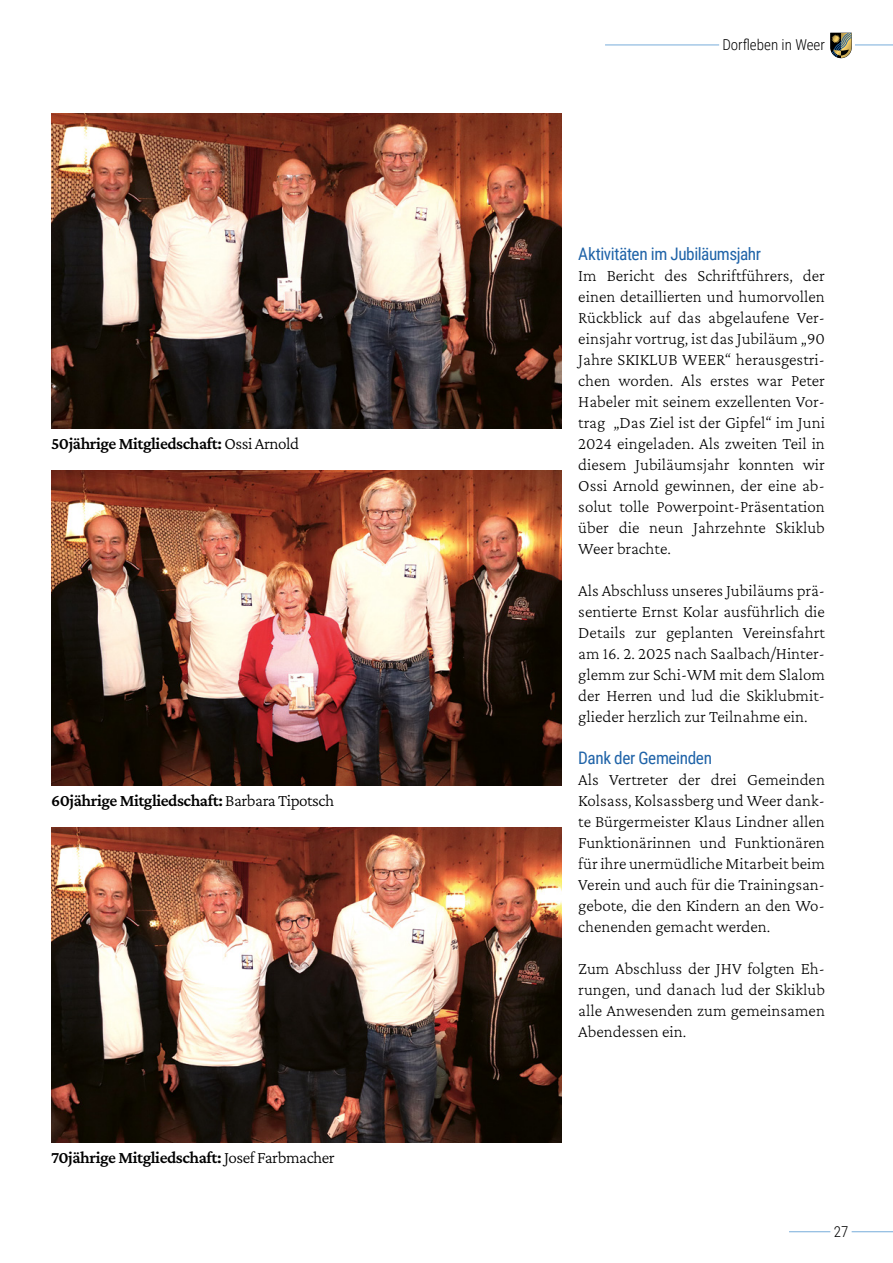
<style>
.page{position:relative;width:893px;height:1263px;background:#fff}
.page>*{position:absolute;margin:0;border:0;box-sizing:border-box;transform-origin:0 0}
.p_p{font:200 17.25px/21px "Crimson Pro";color:#000;text-align:justify}
.caption_left{font:600 17.25px "Crimson Pro";letter-spacing:-.025em;color:#000}
.p_inter{font:17.25px "Roboto Condensed";letter-spacing:-.025em;color:#1f63a8}
.t1{font:300 15px "Roboto Condensed";color:#000}
.s1{font-weight:300}
</style>
<div class="page">
<img style="left:51px;top:113px;width:510px;height:315px">
<img style="left:51px;top:470px;width:510px;height:315px">
<img style="left:51px;top:827px;width:510px;height:315px">
<hr style="left:605px;top:45px;width:114px;height:1px;background:#77acda">
<hr style="left:855px;top:45px;width:38px;height:1px;background:#77acda">
<svg style="left:830px;top:33px;width:22px;height:25px"></svg>
<hr style="left:852px;top:1231px;width:41px;height:1px;background:#77acda">
<hr style="left:789px;top:1231px;width:41px;height:1px;background:#77acda">
<p class="caption_left" style="left:51px;top:433px;width:250px">50jährige Mitgliedschaft: <span class="s1">Ossi Arnold</span></p>
<p class="caption_left" style="left:51px;top:790px;width:285px">60jährige Mitgliedschaft: <span class="s1">Barbara Tipotsch</span></p>
<p class="caption_left" style="left:51px;top:1147px;width:285px">70jährige Mitgliedschaft: <span class="s1">Josef Farbmacher</span></p>
<p class="t1" style="left:722px;top:34px;width:104px">Dorfleben in Weer</p>
<p class="p_inter" style="left:578px;top:242px;width:184px">Aktivitäten im Jubiläumsjahr</p>
<p class="p_p" style="left:578px;top:265px;width:248px">Im Bericht des Schriftführers, der einen detaillierten und humorvollen Rückblick auf das abgelaufene Ver&shy;einsjahr vortrug, ist das Jubiläum „90<br>Jahre SKIKLUB WEER“ herausgestri&shy;chen worden. Als erstes war Peter Habeler mit seinem exzellenten Vor&shy;trag „Das Ziel ist der Gipfel“ im Juni 2024 eingeladen. Als zweiten Teil in diesem Jubiläumsjahr konnten wir Ossi Arnold gewinnen, der eine ab&shy;solut tolle Powerpoint-Präsentation über die neun Jahrzehnte Skiklub Weer brachte.</p>
<p class="p_p" style="left:578px;top:580px;width:248px">Als Abschluss unseres Jubiläums prä&shy;sentierte Ernst Kolar ausführlich die Details zur geplanten Vereinsfahrt am 16. 2. 2025 nach Saalbach/Hinter&shy;glemm zur Schi-WM mit dem Slalom der Herren und lud die Skiklubmit&shy;glieder herzlich zur Teilnahme ein.</p>
<p class="p_inter" style="left:578px;top:746px;width:135px">Dank der Gemeinden</p>
<p class="p_p" style="left:578px;top:769px;width:248px">Als Vertreter der drei Gemeinden Kolsass, Kolsassberg und Weer dank&shy;te Bürgermeister Klaus Lindner allen Funktionärinnen und Funktionären für ihre unermüdliche Mitarbeit beim Verein und auch für die Trainingsan&shy;gebote, die den Kindern an den Wo&shy;chenenden gemacht werden.</p>
<p class="p_p" style="left:578px;top:958px;width:248px">Zum Abschluss der JHV folgten Eh&shy;rungen, und danach lud der Skiklub alle Anwesenden zum gemeinsamen Abendessen ein.</p>
<p class="t1" style="left:834px;top:1221px;width:16px">27</p>
</div>
